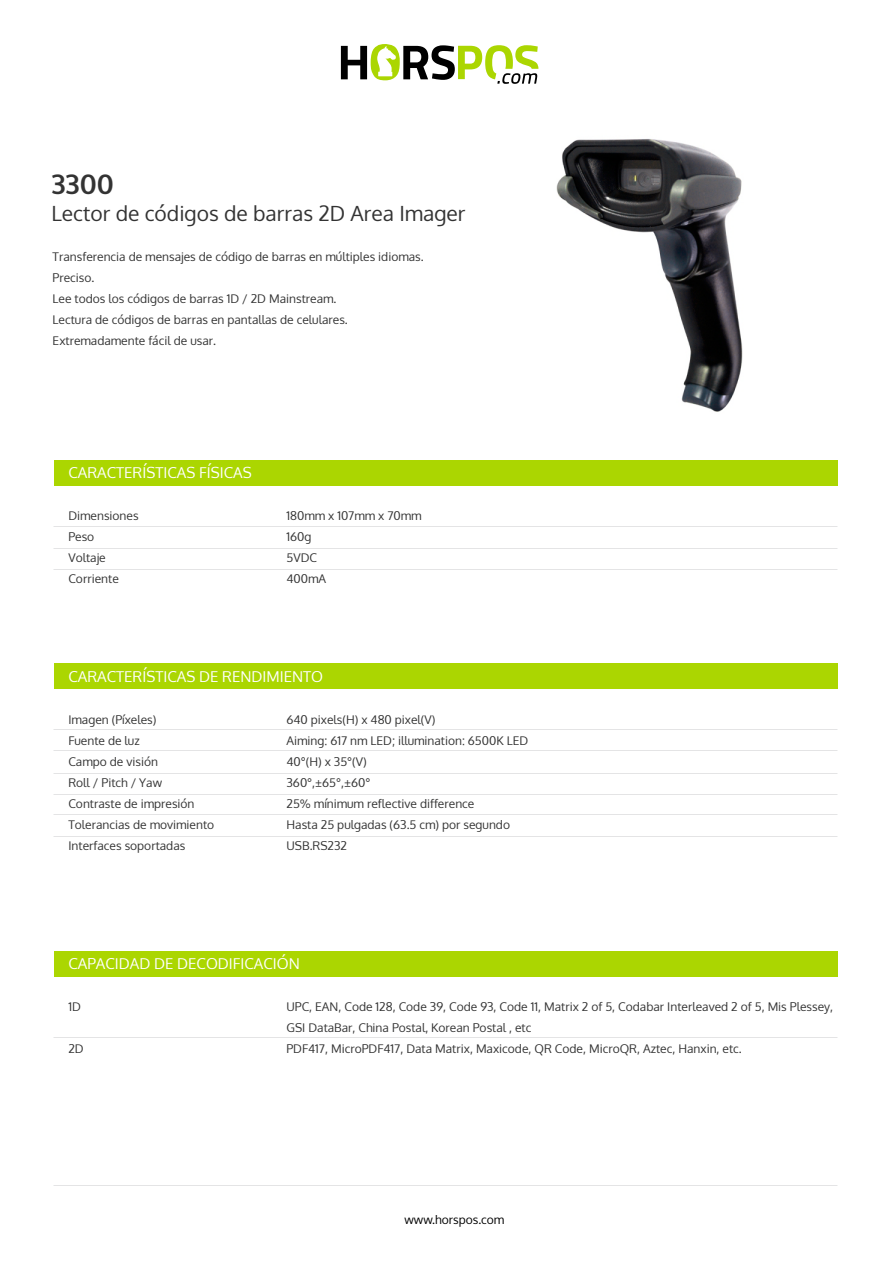
<style>
.page{position:relative;width:893px;height:1263px;background:#fff}
.page>*{position:absolute;margin:0;border:0;box-sizing:border-box;transform-origin:0 0}
.t1{font:700 27px "Oxygen";color:#333}
.t2{font:21px "Oxygen";color:#333}
.t3{font:15px "Oxygen";color:#fff}
.t4{font:12px/21px "Oxygen";color:#333}
.t5{font:12px "Oxygen";color:#000}
</style>
<div class="page">
<div style="left:54px;top:460px;width:784px;height:26px;background:#abd601"></div>
<div style="left:54px;top:662px;width:784px;height:26px;background:#abd601"></div>
<div style="left:54px;top:951px;width:784px;height:26px;background:#abd601"></div>
<svg style="left:341px;top:44px;width:197px;height:40px"></svg>
<img style="left:556px;top:139px;width:187px;height:273px">
<h1 class="t1" style="left:51px;top:167px;width:64px">3300</h1>
<h2 class="t2" style="left:51px;top:199px;width:416px">Lector de códigos de barras 2D Area Imager</h2>
<p class="t4" style="left:53px;top:246px;width:373px">Transferencia de mensajes de código de barras en múltiples idiomas.<br>Preciso.<br>Lee todos los códigos de barras 1D / 2D Mainstream.<br>Lectura de códigos de barras en pantallas de celulares.<br>Extremadamente fácil de usar.</p>
<p class="t3" style="left:68px;top:463px;width:185px">CARACTERÍSTICAS FÍSICAS</p>
<p class="t4" style="left:68px;top:505px;width:72px">Dimensiones<br>Peso<br>Voltaje<br>Corriente</p>
<p class="t4" style="left:287px;top:505px;width:137px">180mm x 107mm x 70mm<br>160g<br>5VDC<br>400mA</p>
<p class="t3" style="left:68px;top:667px;width:256px">CARACTERÍSTICAS DE RENDIMIENTO</p>
<p class="t4" style="left:68px;top:709px;width:147px">Imagen (Píxeles)<br>Fuente de luz<br>Campo de visión<br>Roll / Pitch / Yaw<br>Contraste de impresión<br>Tolerancias de movimiento<br>Interfaces soportadas</p>
<p class="t4" style="left:287px;top:709px;width:243px">640 pixels(H) x 480 pixel(V)<br>Aiming: 617 nm LED; illumination: 6500K LED<br>40°(H) x 35°(V)<br>360°,±65°,±60°<br>25% mínimum reflective difference<br>Hasta 25 pulgadas (63.5 cm) por segundo<br>USB.RS232</p>
<p class="t3" style="left:68px;top:954px;width:233px">CAPACIDAD DE DECODIFICACIÓN</p>
<p class="t4" style="left:68px;top:996px;width:14px">1D</p>
<p class="t4" style="left:68px;top:1038px;width:17px">2D</p>
<p class="t4" style="left:287px;top:996px;width:548px">UPC, EAN, Code 128, Code 39, Code 93, Code 11, Matrix 2 of 5, Codabar Interleaved 2 of 5, Mis Plessey,<br>GSI DataBar, China Postal, Korean Postal , etc<br>PDF417, MicroPDF417, Data Matrix, Maxicode, QR Code, MicroQR, Aztec, Hanxin, etc.</p>
<p class="t5" style="left:404px;top:1211px;width:101px">www.horspos.com</p>
</div>
